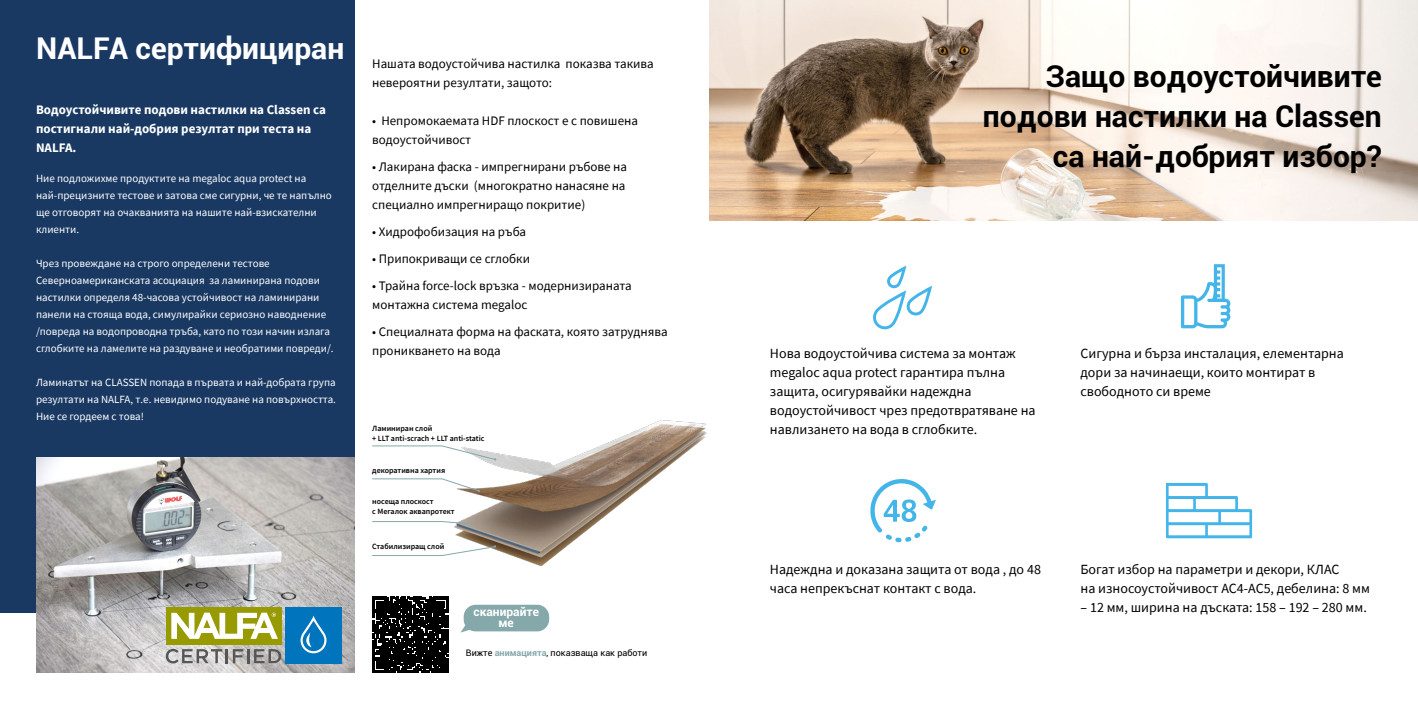
<style>
.page{position:relative;width:1418px;height:709px;background:#fff}
.page>*{position:absolute;margin:0;border:0;box-sizing:border-box;transform-origin:0 0}
.t1{font:700 30px/40px "Roboto";color:#000;text-align:right}
.t2{font:700 30px "Roboto";color:#fff}
.t3{font:14px/19px "Source Sans Pro";color:#000}
.t4{font:13px/19px "Source Sans Pro";color:#000}
.t5{font:700 13px/19px "Source Sans Pro";color:#fff}
.t6{font:700 12px/11px "Roboto";color:#fff;text-align:center}
.t7{font:11px/17px "Source Sans Pro";color:#fff}
.t8{font:9px "Roboto";color:#000}
.t9{font:600 8px/10px "Source Sans Pro";color:#000}
.s1{font-weight:700;color:#85a8ab}
</style>
<div class="page">
<div style="left:0;top:0;width:354px;height:612px;background:#193963"></div>
<img style="left:709px;top:0;width:708px;height:220px">
<svg style="left:873px;top:265px;width:59px;height:65px"></svg>
<div style="left:1213px;top:264px;width:11px;height:38px;border:3px solid #44b5e9"></div>
<svg style="left:1181px;top:270px;width:49px;height:58px"></svg>
<svg style="left:1166px;top:483px;width:85px;height:55px"></svg>
<div style="left:463px;top:604px;width:86px;height:27px;background:#85a8ab;border-radius:12px"></div>
<svg style="left:461px;top:624px;width:10px;height:8px"></svg>
<img style="left:454px;top:420px;width:253px;height:147px">
<svg style="left:372px;top:597px;width:76px;height:76px;background:#161616"></svg>
<svg style="left:372px;top:545px;width:124px;height:11px"></svg>
<svg style="left:372px;top:520px;width:101px;height:5px"></svg>
<svg style="left:372px;top:478px;width:108px;height:14px"></svg>
<svg style="left:372px;top:445px;width:124px;height:15px"></svg>
<svg style="left:870px;top:479px;width:65px;height:63px"></svg>
<img style="left:36px;top:457px;width:318px;height:216px">
<div style="left:285px;top:607px;width:56px;height:56px;background:#0075bd"></div>
<svg style="left:300px;top:615px;width:26px;height:38px"></svg>
<svg style="left:166px;top:649px;width:115px;height:14px;background:#a09f9e"></svg>
<div style="left:166px;top:607px;width:115px;height:37px;background:#979a00"></div>
<svg style="left:171px;top:612px;width:107px;height:27px"></svg>
<h1 class="t2" style="left:36px;top:27px;width:310px">NALFA сертифициран</h1>
<p class="t5" style="left:36px;top:100px;width:291px">Водоустойчивите подови настилки на Classen са постигнали най-добрия резултат при теста на<br>NALFA.</p>
<p class="t7" style="left:36px;top:169px;width:297px">Ние подложихме продуктите на megaloc aqua protect на най-прецизните тестове и затова сме сигурни, че те напълно ще отговорят на очакванията на нашите най-взискателни клиенти.</p>
<p class="t7" style="left:36px;top:254px;width:299px">Чрез провеждане на строго определени тестове Северноамериканската асоциация за ламинирана подови настилки определя 48-часова устойчивост на ламинирани панели на стояща вода, симулирайки сериозно наводнение /повреда на водопроводна тръба, като по този начин излага сглобките на ламелите на раздуване и необратими повреди/.</p>
<p class="t7" style="left:36px;top:373px;width:301px;text-align:justify">Ламинатът на CLASSEN попада в първата и най-добрата група резултати на NALFA, т.е. невидимо подуване на повърхността.<br>Ние се гордеем с това!</p>
<p class="t4" style="left:372px;top:54px;width:283px">Нашата водоустойчива настилка показва такива невероятни резултати, защото:</p>
<p class="t4" style="left:372px;top:111px;width:267px">• Непромокаемата HDF плоскост е с повишена водоустойчивост</p>
<p class="t4" style="left:372px;top:157px;width:256px">• Лакирана фаска - импрегнирани ръбове на отделните дъски (многократно нанасяне на специално импрегниращо покритие)</p>
<p class="t4" style="left:372px;top:222px;width:155px">• Хидрофобизация на ръба</p>
<p class="t4" style="left:372px;top:249px;width:159px">• Припокриващи се сглобки</p>
<p class="t4" style="left:372px;top:276px;width:261px">• Трайна force-lock връзка - модернизираната монтажна система megaloc</p>
<p class="t4" style="left:372px;top:322px;width:297px">• Специалната форма на фаската, която затруднява проникването на вода</p>
<p class="t9" style="left:372px;top:423px;width:114px">Ламиниран слой<br>+ LLT anti-scrach + LLT anti-static</p>
<p class="t9" style="left:372px;top:465px;width:75px">декоративна хартия</p>
<p class="t9" style="left:372px;top:496px;width:84px">носеща плоскост<br>с Мегалок аквапротект</p>
<p class="t9" style="left:372px;top:541px;width:74px">Стабилизиращ слой</p>
<p class="t6" style="left:473px;top:606px;width:67px">сканирайте ме</p>
<p class="t8" style="left:466px;top:646px;width:183px">Вижте <span class="s1">анимацията</span>, показваща как работи</p>
<h1 class="t1" style="left:982px;top:55px;width:400px">Защо водоустойчивите подови настилки на Classen са най-добрият избор?</h1>
<p class="t3" style="left:770px;top:344px;width:267px">Нова водоустойчива система за монтаж megaloc aqua protect гарантира пълна защита, осигурявайки надеждна водоустойчивост чрез предотвратяване на навлизането на вода в сглобките.</p>
<p class="t3" style="left:1080px;top:344px;width:265px">Сигурна и бърза инсталация, елементарна дори за начинаещи, които монтират в свободното си време</p>
<p class="t3" style="left:770px;top:559px;width:272px">Надеждна и доказана защита от вода , до 48 часа непрекъснат контакт с вода.</p>
<p class="t3" style="left:1080px;top:559px;width:291px">Богат избор на параметри и декори, КЛАС<br>на износоустойчивост AC4-AC5, дебелина: 8 мм</p>
<p class="t3" style="left:1080px;top:597px;width:288px">– 12 мм, ширина на дъската: 158 – 192 – 280 мм.</p>
</div>
